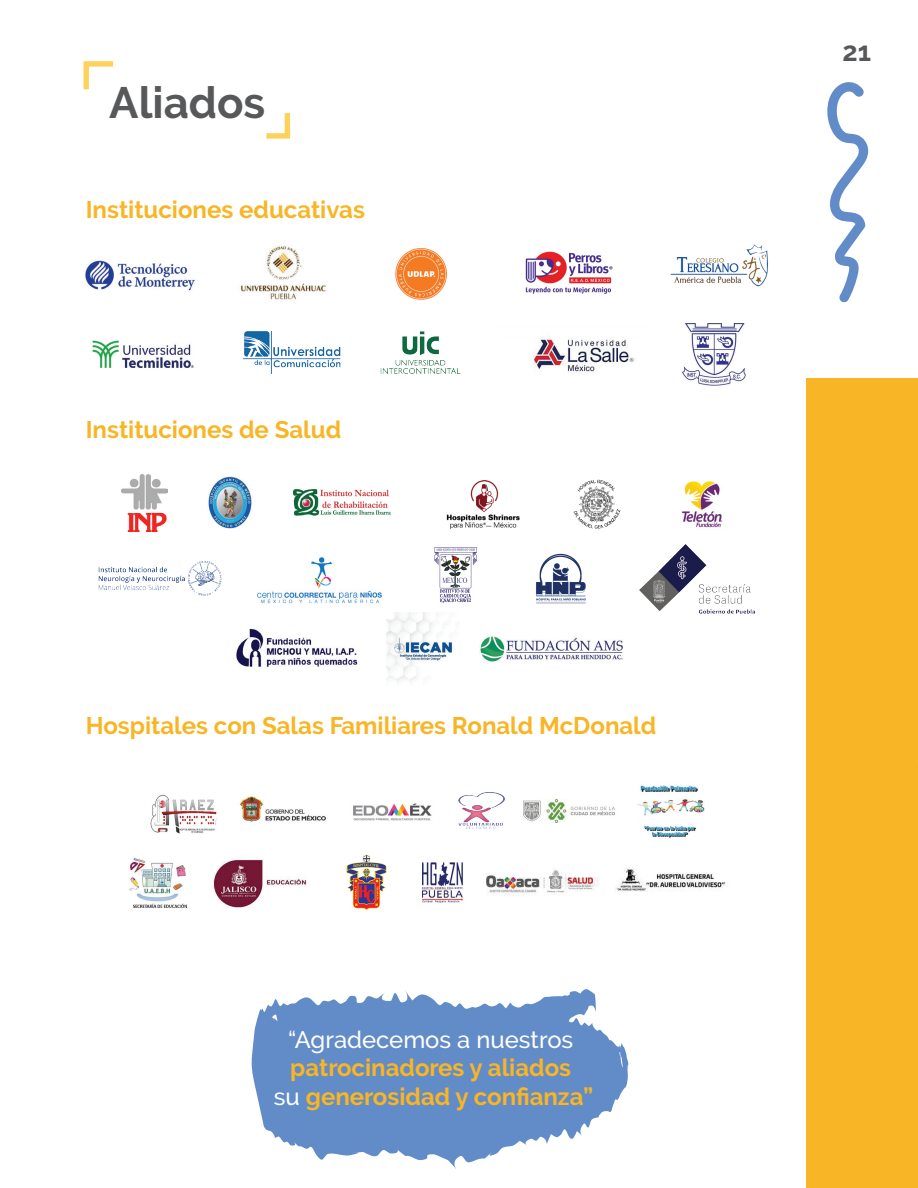
<style>
.page{position:relative;width:918px;height:1188px;background:#fff}
.page>*{position:absolute;margin:0;border:0;box-sizing:border-box;transform-origin:0 0}
.t1{font:700 43.8px "Raleway";color:#57585a}
.t2{font:700 27px "Raleway";color:#57585a}
.t3{font:700 24px/28.5px "Raleway";color:#f8b525;text-align:center}
.t4{font:500 23.85px "Raleway";color:#fff}
.s1{font-weight:500;font-size:23.85px;color:#fff}
</style>
<div class="page">
<div style="left:806px;top:379px;width:112px;height:809px;background:#f8b525"></div>
<svg style="left:827px;top:82px;width:41px;height:221px"></svg>
<svg style="left:266px;top:113px;width:25px;height:26px"></svg>
<svg style="left:83px;top:61px;width:31px;height:29px"></svg>
<svg style="left:251px;top:989px;width:378px;height:180px;fill:#628cc8"></svg>
<img style="left:122px;top:474px;width:45px;height:57px">
<img style="left:208px;top:477px;width:44px;height:51px">
<img style="left:573px;top:479px;width:48px;height:50px">
<img style="left:446px;top:480px;width:74px;height:50px">
<img style="left:293px;top:489px;width:98px;height:27px">
<img style="left:682px;top:481px;width:41px;height:47px">
<img style="left:236px;top:628px;width:122px;height:39px">
<img style="left:386px;top:612px;width:66px;height:70px">
<img style="left:480px;top:636px;width:143px;height:26px">
<img style="left:536px;top:553px;width:50px;height:51px">
<img style="left:434px;top:547px;width:43px;height:56px">
<img style="left:257px;top:557px;width:135px;height:61px">
<img style="left:98px;top:560px;width:123px;height:36px">
<img style="left:639px;top:544px;width:116px;height:70px">
<img style="left:533px;top:339px;width:101px;height:33px">
<img style="left:381px;top:331px;width:80px;height:43px">
<img style="left:242px;top:332px;width:99px;height:42px">
<img style="left:92px;top:340px;width:102px;height:28px">
<img style="left:395px;top:248px;width:52px;height:52px">
<img style="left:85px;top:260px;width:110px;height:31px">
<img style="left:525px;top:251px;width:88px;height:43px">
<img style="left:670px;top:244px;width:98px;height:43px">
<img style="left:681px;top:323px;width:65px;height:63px">
<img style="left:240px;top:245px;width:86px;height:55px">
<img style="left:128px;top:858px;width:59px;height:50px">
<img style="left:212px;top:859px;width:95px;height:49px">
<img style="left:346px;top:855px;width:41px;height:55px">
<img style="left:422px;top:863px;width:41px;height:40px">
<img style="left:486px;top:868px;width:242px;height:28px">
<img style="left:150px;top:794px;width:66px;height:40px">
<img style="left:458px;top:792px;width:47px;height:37px">
<img style="left:524px;top:800px;width:91px;height:22px">
<img style="left:240px;top:796px;width:86px;height:26px">
<img style="left:353px;top:803px;width:79px;height:18px">
<img style="left:637px;top:785px;width:68px;height:53px">
<h1 class="t1" style="left:109px;top:78px;width:158px">Aliados</h1>
<p class="t3" style="left:86px;top:196px;width:281px">Instituciones educativas</p>
<p class="t3" style="left:86px;top:415px;width:257px">Instituciones de Salud</p>
<p class="t3" style="left:86px;top:711px;width:572px">Hospitales con Salas Familiares Ronald McDonald</p>
<p class="t4" style="left:288px;top:1026px;width:287px">“Agradecemos a nuestros</p>
<p class="t3" style="left:274px;top:1054px;width:321px">patrocinadores y aliados<br><span class="s1">su</span> generosidad y confianza”</p>
<p class="t2" style="left:843px;top:36px;width:30px">21</p>
</div>
